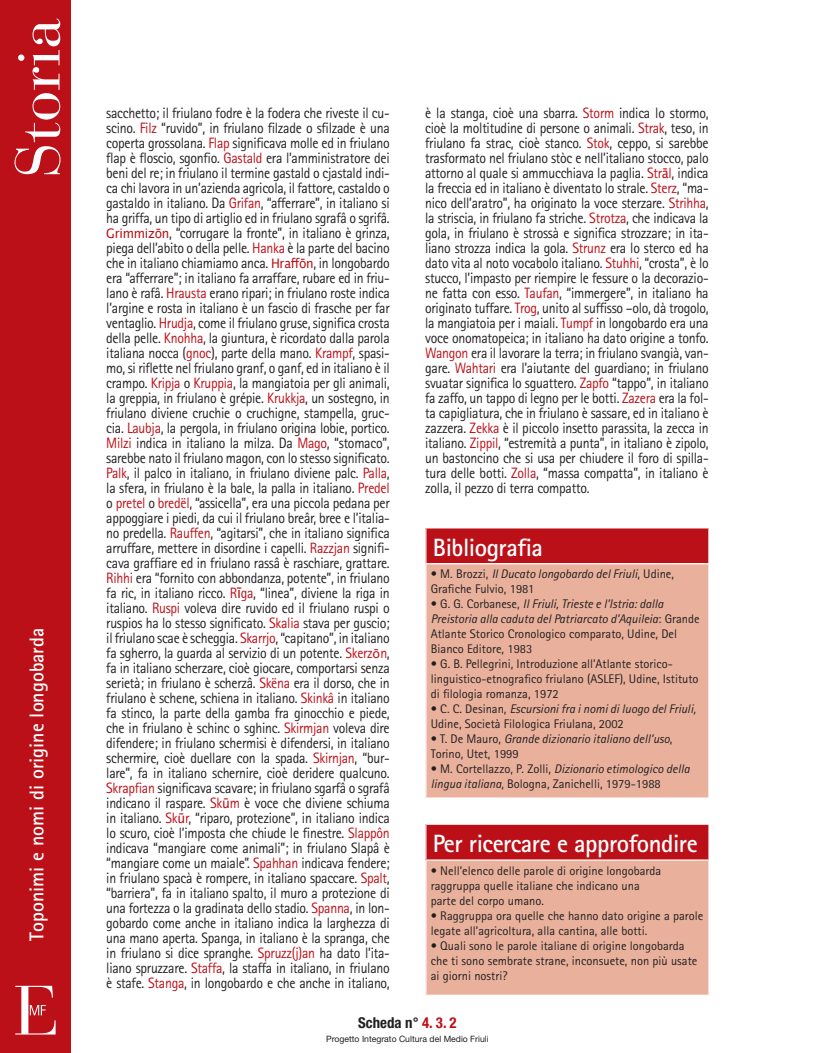
<style>
.page{position:relative;width:815px;height:1053px;background:#fff}
.page>*{position:absolute;margin:0;border:0;box-sizing:border-box;transform-origin:0 0}
.t1{font:62.5px "Bauer Bodoni";color:#fff}
.t2{font:700 25px "Rotis Sans Serif";letter-spacing:-.02em;color:#fff}
.t3{font:700 20px "Rotis Sans Serif";color:#fff}
.t4{font:15px/15px "Rotis Sans Serif";letter-spacing:-.02em;color:#231f20;text-align:justify;scale:.92 1}
.t5{font:700 condensed 15px "Helvetica Neue LT Std";color:#231f20}
.t6{font:12.5px/15px "Rotis Sans Serif";color:#231f20}
.t7{font:italic 12.5px/15px "Rotis Sans Serif";color:#231f20}
.t8{font:8.75px "Helvetica Neue LT Std";color:#231f20}
.s1{color:#bb1018}
.s2{font-family:"Lucida Grande";font-size:13.12px;color:#bb1018}
.s3{font-family:"Lucida Grande";color:#bb1018}
.s4{font-family:"Lucida Grande";font-size:12.5px;color:#bb1018}
.s5{font-family:"Lucida Grande";font-size:13.75px;color:#bb1018}
.s6{font-style:italic}
.s7{font-style:normal}
</style>
<div class="page">
<div style="left:0;top:0;width:71px;height:1052px;background:#bb1018"></div>
<svg style="left:15px;top:985px;width:41px;height:49px"></svg>
<div style="left:426px;top:528px;width:283px;height:35px;background:#bb1018"></div>
<div style="left:426px;top:563px;width:283px;height:235px;background:#e9b19c"></div>
<hr style="left:708px;top:564px;width:2px;height:233px;background:#fff">
<hr style="left:425px;top:797px;width:285px;height:1px;background:#fff">
<hr style="left:708px;top:528px;width:2px;height:35px;background:#fff">
<hr style="left:425px;top:563px;width:285px;height:1px;background:#fff">
<div style="left:426px;top:824px;width:283px;height:36px;background:#bb1018"></div>
<div style="left:426px;top:860px;width:283px;height:135px;background:#e9b19c"></div>
<hr style="left:708px;top:860px;width:2px;height:134px;background:#fff">
<hr style="left:425px;top:994px;width:285px;height:1px;background:#fff">
<hr style="left:708px;top:824px;width:2px;height:35px;background:#fff">
<hr style="left:425px;top:859px;width:285px;height:1px;background:#fff">
<h1 class="t1" style="left:1px;top:177px;width:161px;rotate:-90deg">Storia</h1>
<h3 class="t3" style="left:24px;top:940px;width:314px;rotate:-90deg">Toponimi e nomi di origine longobarda</h3>
<p class="t4" style="left:106px;top:105px;width:310px">sacchetto; il friulano fodre è la fodera che riveste il cu&shy;scino. <span class="s1">Filz</span> “ruvido”, in friulano filzade o sfilzade è una coperta grossolana. <span class="s1">Flap</span> significava molle ed in friulano flap è floscio, sgonfio. <span class="s1">Gastald</span> era l’amministratore dei beni del re; in friulano il termine gastald o cjastald indi&shy;ca chi lavora in un’azienda agricola, il fattore, castaldo o gastaldo in italiano. Da <span class="s1">Grifan</span>, “afferrare”, in italiano si ha griffa, un tipo di artiglio ed in friulano sgrafâ o sgrifâ.<br><span class="s2">Grimmizōn</span>, “corrugare la fronte”, in italiano è grinza, piega dell’abito o della pelle. <span class="s1">Hanka</span> è la parte del bacino che in italiano chiamiamo anca. <span class="s2">Hraffōn</span>, in longobardo era “afferrare”; in italiano fa arraffare, rubare ed in friu&shy;lano è rafâ. <span class="s1">Hrausta</span> erano ripari; in friulano roste indica l’argine e rosta in italiano è un fascio di frasche per far ventaglio. <span class="s1">Hrudja</span>, come il friulano gruse, significa crosta della pelle. <span class="s1">Knohha</span>, la giuntura, è ricordato dalla parola italiana nocca (<span class="s1">gnoc</span>), parte della mano. <span class="s1">Krampf</span>, spasi&shy;mo, si riflette nel friulano granf, o ganf, ed in italiano è il crampo. <span class="s1">Kripja</span> o <span class="s1">Kruppia</span>, la mangiatoia per gli animali, la greppia, in friulano è grépie. <span class="s1">Krukkja</span>, un sostegno, in friulano diviene cruchie o cruchigne, stampella, gruc&shy;cia. <span class="s1">Laubja</span>, la pergola, in friulano origina lobie, portico.<br><span class="s1">Milzi</span> indica in italiano la milza. Da <span class="s1">Mago</span>, “stomaco”, sarebbe nato il friulano magon, con lo stesso significato.<br><span class="s1">Palk</span>, il palco in italiano, in friulano diviene palc. <span class="s1">Palla</span>, la sfera, in friulano è la bale, la palla in italiano. <span class="s1">Predel </span>o <span class="s1">pretel</span> o <span class="s1">bredël</span>, “assicella”, era una piccola pedana per appoggiare i piedi, da cui il friulano breâr, bree e l’italia&shy;no predella. <span class="s1">Rauffen</span>, “agitarsi”, che in italiano significa arruffare, mettere in disordine i capelli. <span class="s1">Razzjan</span> signifi&shy;cava graffiare ed in friulano rassâ è raschiare, grattare.<br><span class="s1">Rihhi</span> era “fornito con abbondanza, potente”, in friulano fa ric, in italiano ricco. <span class="s1">R</span><span class="s3">ī</span><span class="s1">ga</span>, “linea”, diviene la riga in italiano. <span class="s1">Ruspi</span> voleva dire ruvido ed il friulano ruspi o ruspios ha lo stesso significato. <span class="s1">Skalia</span> stava per guscio; il friulano scae è scheggia. <span class="s1">Skarrjo</span>, “capitano”, in italiano fa sgherro, la guarda al servizio di un potente. <span class="s1">Skerz</span><span class="s4">ō</span><span class="s1">n</span>, fa in italiano scherzare, cioè giocare, comportarsi senza serietà; in friulano è scherzâ. <span class="s1">Skëna</span> era il dorso, che in friulano è schene, schiena in italiano. <span class="s1">Skinkâ</span> in italiano fa stinco, la parte della gamba fra ginocchio e piede, che in friulano è schinc o sghinc. <span class="s1">Skirmjan</span> voleva dire difendere; in friulano schermisi è difendersi, in italiano schermire, cioè duellare con la spada. <span class="s1">Skirnjan</span>, “bur&shy;lare”, fa in italiano schernire, cioè deridere qualcuno.<br><span class="s1">Skrapfian</span> significava scavare; in friulano sgarfâ o sgrafâ indicano il raspare. <span class="s1">Sk</span><span class="s5">ū</span><span class="s1">m</span> è voce che diviene schiuma in italiano. <span class="s1">Sk</span><span class="s5">ū</span><span class="s1">r</span>, “riparo, protezione”, in italiano indica lo scuro, cioè l’imposta che chiude le finestre. <span class="s1">Slappôn </span>indicava “mangiare come animali”; in friulano Slapâ è “mangiare come un maiale”. <span class="s1">Spahhan</span> indicava fendere; in friulano spacà è rompere, in italiano spaccare. <span class="s1">Spalt</span>, “barriera”, fa in italiano spalto, il muro a protezione di una fortezza o la gradinata dello stadio. <span class="s1">Spanna</span>, in lon&shy;gobardo come anche in italiano indica la larghezza di una mano aperta. Spanga, in italiano è la spranga, che in friulano si dice spranghe. <span class="s1">Spruzz(j)an</span> ha dato l’ita&shy;liano spruzzare. <span class="s1">Staffa</span>, la staffa in italiano, in friulano è stafe. <span class="s1">Stanga</span>, in longobardo e che anche in italiano,</p>
<p class="t4" style="left:425px;top:105px;width:310px">è la stanga, cioè una sbarra. <span class="s1">Storm</span> indica lo stormo, cioè la moltitudine di persone o animali. <span class="s1">Strak</span>, teso, in friulano fa strac, cioè stanco. <span class="s1">Stok</span>, ceppo, si sarebbe trasformato nel friulano stòc e nell’italiano stocco, palo attorno al quale si ammucchiava la paglia. <span class="s1">Str</span><span class="s5">ā</span><span class="s1">l</span>, indica la freccia ed in italiano è diventato lo strale. <span class="s1">Sterz</span>, “ma&shy;nico dell’aratro”, ha originato la voce sterzare. <span class="s1">Strihha</span>, la striscia, in friulano fa striche. <span class="s1">Strotza</span>, che indicava la gola, in friulano è strossà e significa strozzare; in ita&shy;liano strozza indica la gola. <span class="s1">Strunz</span> era lo sterco ed ha dato vita al noto vocabolo italiano. <span class="s1">Stuhhi</span>, “crosta”, è lo stucco, l’impasto per riempire le fessure o la decorazio&shy;ne fatta con esso. <span class="s1">Taufan</span>, “immergere”, in italiano ha originato tuffare. <span class="s1">Trog</span>, unito al suffisso –olo, dà trogolo, la mangiatoia per i maiali. <span class="s1">Tumpf</span> in longobardo era una voce onomatopeica; in italiano ha dato origine a tonfo.<br><span class="s1">Wangon</span> era il lavorare la terra; in friulano svangià, van&shy;gare. <span class="s1">Wahtari</span> era l’aiutante del guardiano; in friulano svuatar significa lo sguattero. <span class="s1">Zapfo</span> “tappo”, in italiano fa zaffo, un tappo di legno per le botti. <span class="s1">Zazera</span> era la fol&shy;ta capigliatura, che in friulano è sassare, ed in italiano è zazzera. <span class="s1">Zekka</span> è il piccolo insetto parassita, la zecca in italiano. <span class="s1">Zippil</span>, “estremità a punta”, in italiano è zipolo, un bastoncino che si usa per chiudere il foro di spilla&shy;tura delle botti. <span class="s1">Zolla</span>, “massa compatta”, in italiano è zolla, il pezzo di terra compatto.</p>
<h2 class="t2" style="left:433px;top:531px;width:112px">Bibliografia</h2>
<p class="t6" style="left:431px;top:566px;width:245px">• M. Brozzi, <span class="s6">Il Ducato longobardo del Friuli</span>, Udine,<br>Grafiche Fulvio, 1981</p>
<p class="t6" style="left:431px;top:596px;width:270px">• G. G. Corbanese, <span class="s6">Il Friuli, Trieste e l’Istria: dalla Preistoria alla caduta del Patriarcato d’Aquileia</span>: Grande Atlante Storico Cronologico comparato, Udine, Del Bianco Editore, 1983</p>
<p class="t6" style="left:431px;top:656px;width:269px">• G. B. Pellegrini, Introduzione all’Atlante storico&shy;linguistico-etnografico friulano (ASLEF), Udine, Istituto di filologia romanza, 1972</p>
<p class="t6" style="left:431px;top:701px;width:267px">• C. C. Desinan, <span class="s6">Escursioni fra i nomi di luogo del Friuli,<br></span>Udine, Società Filologica Friulana, 2002</p>
<p class="t7" style="left:431px;top:731px;width:243px"><span class="s7">• T. De Mauro,</span> Grande dizionario italiano dell’uso<span class="s7">,<br>Torino, Utet, 1999</span></p>
<p class="t6" style="left:431px;top:761px;width:260px">• M. Cortellazzo, P. Zolli, <span class="s6">Dizionario etimologico della lingua italiana</span>, Bologna, Zanichelli, 1979-1988</p>
<h2 class="t2" style="left:433px;top:827px;width:266px">Per ricercare e approfondire</h2>
<p class="t6" style="left:431px;top:862px;width:232px">• Nell’elenco delle parole di origine longobarda raggruppa quelle italiane che indicano una parte del corpo umano.</p>
<p class="t6" style="left:431px;top:907px;width:274px">• Raggruppa ora quelle che hanno dato origine a parole legate all’agricoltura, alla cantina, alle botti.</p>
<p class="t6" style="left:431px;top:937px;width:268px">• Quali sono le parole italiane di origine longobarda che ti sono sembrate strane, inconsuete, non più usate ai giorni nostri?</p>
<p class="t5" style="left:358px;top:1013px;width:100px">Scheda n° <span class="s1">4. 3. 2</span></p>
<p class="t8" style="left:326px;top:1033px;width:164px">Progetto Integrato Cultura del Medio Friuli</p>
</div>
